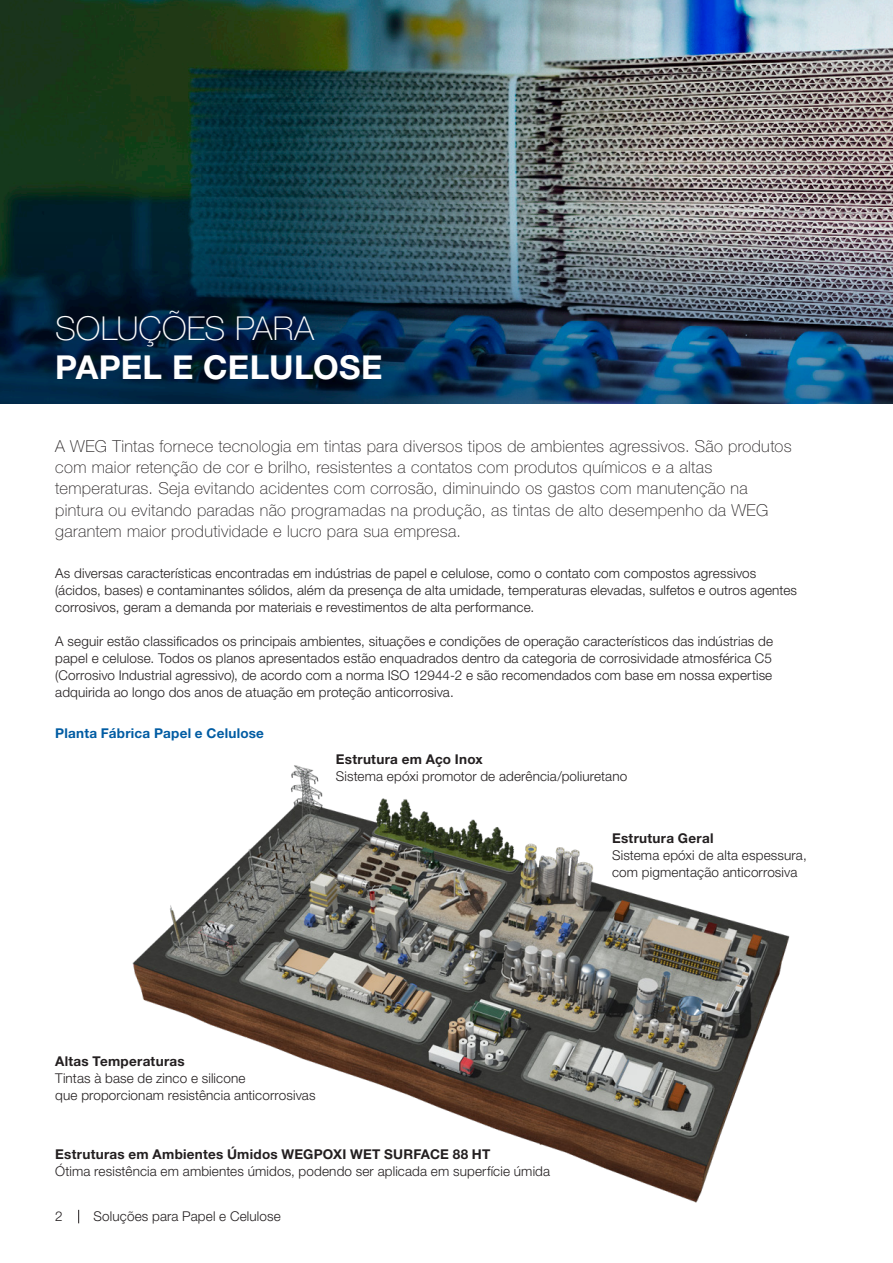
<style>
.page{position:relative;width:893px;height:1263px;background:#fff}
.page>*{position:absolute;margin:0;border:0;box-sizing:border-box;transform-origin:0 0}
._4-TITULO{font:700 33px "Helvetica Neue LT Pro";letter-spacing:.01em;color:#fff}
._4-TITULO-2{font:100 33px "Helvetica Neue LT Pro";letter-spacing:.005em;color:#fff}
.INTRODUÇÃO{font:100 16.5px/21.3px "Helvetica Neue LT Pro";letter-spacing:.02em;color:#231f20}
._0-TEXTO{font:300 13.5px/17px "Helvetica Neue LT Pro";letter-spacing:.01em;color:#231f20}
._3-TITULO{font:700 13.5px "Helvetica Neue LT Pro";letter-spacing:.02em;color:#231f20}
._2-TITULO{font:700 13.5px "Helvetica Neue LT Pro";letter-spacing:.02em;color:#015ca3}
</style>
<div class="page">
<img style="left:0;top:0;width:893px;height:133px">
<img style="left:0;top:133px;width:893px;height:271px">
<img style="left:78px;top:765px;width:712px;height:459px">
<p class="_4-TITULO-2" style="left:55px;top:308px;width:260px">SOLUÇÕES PARA</p>
<p class="_4-TITULO" style="left:55px;top:347px;width:329px">PAPEL E CELULOSE</p>
<p class="INTRODUÇÃO" style="left:55px;top:435px;width:738px">A WEG Tintas fornece tecnologia em tintas para diversos tipos de ambientes agressivos. São produtos com maior retenção de cor e brilho, resistentes a contatos com produtos químicos e a altas temperaturas. Seja evitando acidentes com corrosão, diminuindo os gastos com manutenção na pintura ou evitando paradas não programadas na produção, as tintas de alto desempenho da WEG garantem maior produtividade e lucro para sua empresa.</p>
<p class="_0-TEXTO" style="left:55px;top:564px;width:743px">As diversas características encontradas em indústrias de papel e celulose, como o contato com compostos agressivos (ácidos, bases) e contaminantes sólidos, além da presença de alta umidade, temperaturas elevadas, sulfetos e outros agentes corrosivos, geram a demanda por materiais e revestimentos de alta performance.</p>
<p class="_0-TEXTO" style="left:55px;top:632px;width:719px;text-align:justify">A seguir estão classificados os principais ambientes, situações e condições de operação característicos das indústrias de papel e celulose. Todos os planos apresentados estão enquadrados dentro da categoria de corrosividade atmosférica C5 (Corrosivo Industrial agressivo), de acordo com a norma ISO 12944-2 e são recomendados com base em nossa expertise adquirida ao longo dos anos de atuação em proteção anticorrosiva.</p>
<p class="_2-TITULO" style="left:55px;top:724px;width:210px">Planta Fábrica Papel e Celulose</p>
<p class="_3-TITULO" style="left:336px;top:751px;width:148px">Estrutura em Aço Inox</p>
<p class="_0-TEXTO" style="left:336px;top:767px;width:293px">Sistema epóxi promotor de aderência/poliuretano</p>
<p class="_3-TITULO" style="left:612px;top:829px;width:103px">Estrutura Geral</p>
<p class="_0-TEXTO" style="left:612px;top:846px;width:196px">Sistema epóxi de alta espessura, com pigmentação anticorrosiva</p>
<p class="_3-TITULO" style="left:55px;top:1053px;width:131px">Altas Temperaturas</p>
<p class="_0-TEXTO" style="left:55px;top:1070px;width:192px">Tintas à base de zinco e silicone</p>
<p class="_0-TEXTO" style="left:55px;top:1087px;width:262px">que proporcionam resistência anticorrosivas</p>
<p class="_3-TITULO" style="left:55px;top:1145px;width:437px">Estruturas em Ambientes Úmidos WEGPOXI WET SURFACE 88 HT</p>
<p class="_0-TEXTO" style="left:55px;top:1162px;width:496px">Ótima resistência em ambientes úmidos, podendo ser aplicada em superfície úmida</p>
<p class="_0-TEXTO" style="left:55px;top:1208px;width:9px">2</p>
<p class="_0-TEXTO" style="left:94px;top:1208px;width:189px">Soluções para Papel e Celulose</p>
</div>
